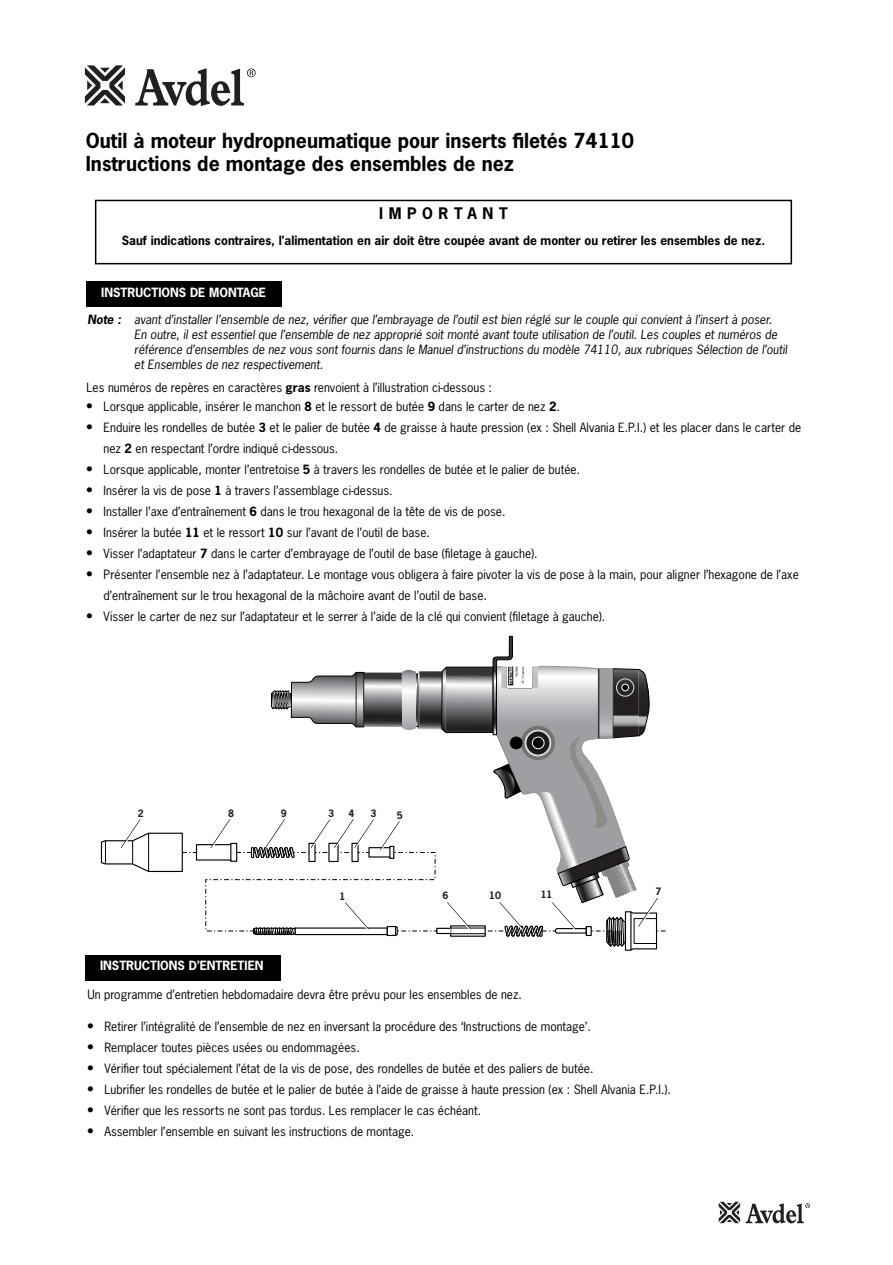
<style>
.page{position:relative;width:893px;height:1265px;background:#fff}
.page>*{position:absolute;margin:0;border:0;box-sizing:border-box;transform-origin:0 0}
.t1{font:700 19.5px/23.4px "News Gothic";color:#000}
.t2{font:700 15px "News Gothic";letter-spacing:.375em;color:#000}
.t3{font:12px/15px "News Gothic";color:#000}
.t4{font:700 12px "News Gothic";color:#000}
.t5{font:700 12px "News Gothic";color:#fff}
.t6{font:700 9.6px "News Gothic";color:#231f20}
.s1{font-weight:700}
.s2{font-weight:700;font-size:13.5px}
</style>
<div class="page">
<svg style="left:100px;top:636px;width:566px;height:315px"></svg>
<div style="left:87px;top:282px;width:195px;height:25px;background:#000"></div>
<div style="left:95px;top:200px;width:697px;height:64px;border:2px solid #000"></div>
<div style="left:85px;top:955px;width:195px;height:25px;background:#000"></div>
<svg style="left:718px;top:1201px;width:92px;height:22px"></svg>
<svg style="left:85px;top:65px;width:40px;height:40px"></svg>
<svg style="left:135px;top:68px;width:121px;height:38px"></svg>
<p class="t1" style="left:86px;top:130px;width:549px">Outil à moteur hydropneumatique pour inserts filetés 74110<br>Instructions de montage des ensembles de nez</p>
<p class="t2" style="left:379px;top:207px;width:130px">IMPORTANT</p>
<p class="t4" style="left:122px;top:236px;width:644px">Sauf indications contraires, l’alimentation en air doit être coupée avant de monter ou retirer les ensembles de nez.</p>
<p class="t5" style="left:101px;top:288px;width:166px">INSTRUCTIONS DE MONTAGE</p>
<p class="t3" style="left:134px;top:313px;width:656px;text-indent:-47px"><span class="s1">Note :</span> avant d’installer l’ensemble de nez, vérifier que l’embrayage de l’outil est bien réglé sur le couple qui convient à l’insert à poser.<br>En outre, il est essentiel que l’ensemble de nez approprié soit monté avant toute utilisation de l’outil. Les couples et numéros de référence d’ensembles de nez vous sont fournis dans le Manuel d’instructions du modèle 74110, aux rubriques Sélection de l’outil et Ensembles de nez respectivement.</p>
<p class="t3" style="left:87px;top:381px;width:407px">Les numéros de repères en caractères <span class="s1">gras</span> renvoient à l’illustration ci-dessous :</p>
<p class="t3" style="left:87px;top:400px;width:475px"><span class="s2">•</span> Lorsque applicable, insérer le manchon <span class="s1">8</span> et le ressort de butée <span class="s1">9</span> dans le carter de nez <span class="s1">2</span>.</p>
<p class="t3" style="left:104px;top:418px;width:699px;line-height:21px;text-indent:-17px"><span class="s2">•</span> Enduire les rondelles de butée <span class="s1">3</span> et le palier de butée <span class="s1">4</span> de graisse à haute pression (ex : Shell Alvania E.P.I.) et les placer dans le carter de nez <span class="s1">2</span> en respectant l’ordre indiqué ci-dessous.</p>
<p class="t3" style="left:87px;top:463px;width:495px"><span class="s2">•</span> Lorsque applicable, monter l’entretoise <span class="s1">5</span> à travers les rondelles de butée et le palier de butée.</p>
<p class="t3" style="left:87px;top:484px;width:307px"><span class="s2">•</span> Insérer la vis de pose <span class="s1">1</span> à travers l’assemblage ci-dessus.</p>
<p class="t3" style="left:87px;top:505px;width:420px"><span class="s2">•</span> Installer l’axe d’entraînement <span class="s1">6</span> dans le trou hexagonal de la tête de vis de pose.</p>
<p class="t3" style="left:87px;top:526px;width:345px"><span class="s2">•</span> Insérer la butée <span class="s1">11</span> et le ressort <span class="s1">10</span> sur l’avant de l’outil de base.</p>
<p class="t3" style="left:87px;top:547px;width:452px"><span class="s2">•</span> Visser l’adaptateur <span class="s1">7</span> dans le carter d’embrayage de l’outil de base (filetage à gauche).</p>
<p class="t3" style="left:104px;top:565px;width:696px;line-height:21px;text-indent:-17px"><span class="s2">•</span> Présenter l’ensemble nez à l’adaptateur. Le montage vous obligera à faire pivoter la vis de pose à la main, pour aligner l’hexagone de l’axe d’entraînement sur le trou hexagonal de la mâchoire avant de l’outil de base.</p>
<p class="t3" style="left:87px;top:610px;width:520px"><span class="s2">•</span> Visser le carter de nez sur l’adaptateur et le serrer à l’aide de la clé qui convient (filetage à gauche).</p>
<p class="t5" style="left:100px;top:961px;width:165px">INSTRUCTIONS D’ENTRETIEN</p>
<p class="t6" style="left:328px;top:809px;width:7px">3</p>
<p class="t6" style="left:348px;top:809px;width:7px">4</p>
<p class="t6" style="left:370px;top:809px;width:7px">3</p>
<p class="t6" style="left:489px;top:892px;width:13px">10</p>
<p class="t6" style="left:540px;top:890px;width:13px">11</p>
<p class="t3" style="left:87px;top:988px;width:436px">Un programme d’entretien hebdomadaire devra être prévu pour les ensembles de nez.</p>
<p class="t3" style="left:87px;top:1020px;width:505px"><span class="s2">•</span> Retirer l’intégralité de l’ensemble de nez en inversant la procédure des ‘Instructions de montage’.</p>
<p class="t3" style="left:87px;top:1041px;width:274px"><span class="s2">•</span> Remplacer toutes pièces usées ou endommagées.</p>
<p class="t3" style="left:87px;top:1062px;width:507px"><span class="s2">•</span> Vérifier tout spécialement l’état de la vis de pose, des rondelles de butée et des paliers de butée.</p>
<p class="t3" style="left:87px;top:1083px;width:585px"><span class="s2">•</span> Lubrifier les rondelles de butée et le palier de butée à l’aide de graisse à haute pression (ex : Shell Alvania E.P.I.).</p>
<p class="t3" style="left:87px;top:1104px;width:395px"><span class="s2">•</span> Vérifier que les ressorts ne sont pas tordus. Les remplacer le cas échéant.</p>
<p class="t3" style="left:87px;top:1125px;width:328px"><span class="s2">•</span> Assembler l’ensemble en suivant les instructions de montage.</p>
</div>
